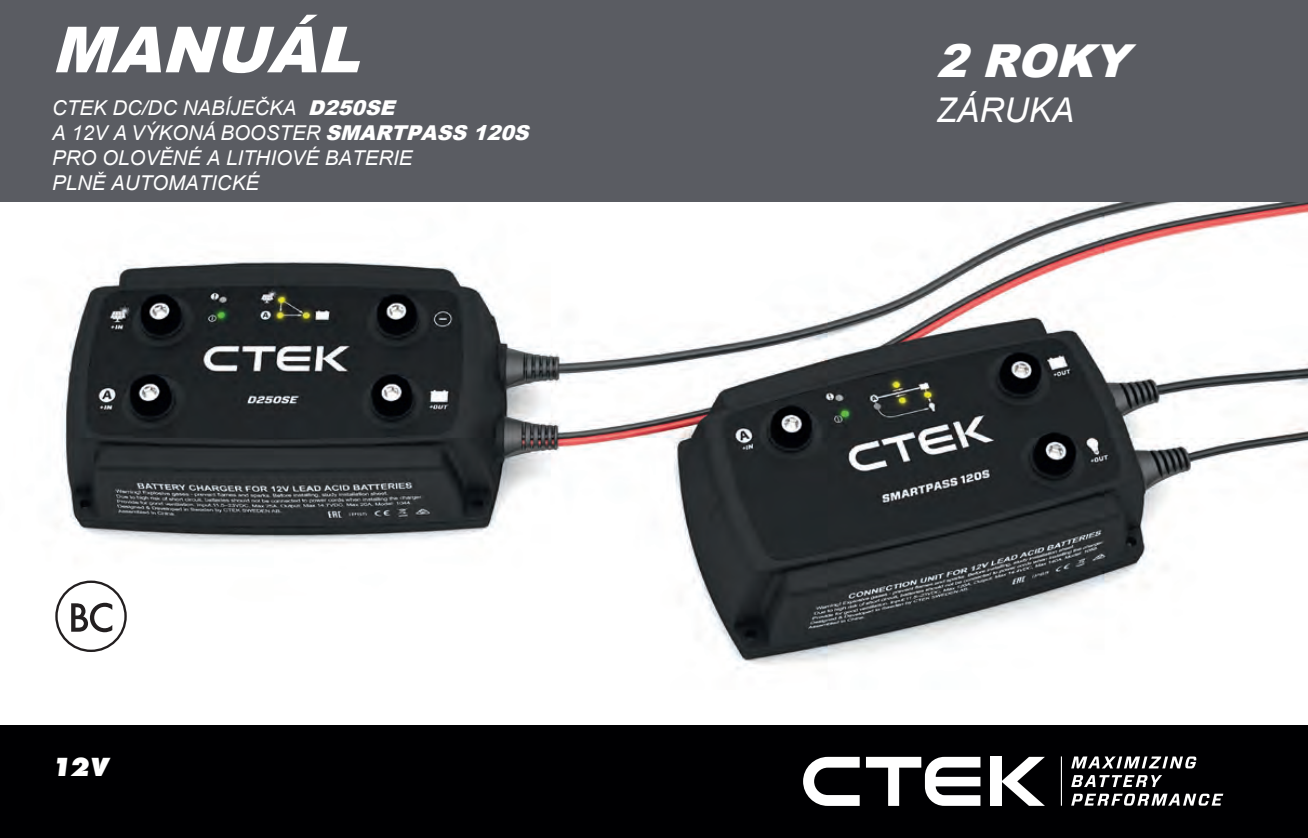
<style>
.page{position:relative;width:1308px;height:838px;background:#fff}
.page>*{position:absolute;margin:0;border:0;box-sizing:border-box;transform-origin:0 0}
.t1{font:italic 900 63.68px "Arial";color:#fff}
.t2{font:italic 900 45.45px "Arial";color:#fff}
.t3{font:italic 33.98px "Arial";color:#fff}
.t4{font:italic 700 expanded 27.22px "Futura";color:#fff}
.t5{font:italic 20.47px/25px "Arial";color:#fff}
.s1{font-weight:900}
</style>
<div class="page">
<img style="left:62px;top:202px;width:1245px;height:467px">
<div style="left:0;top:0;width:1307px;height:202px;background:#5a5c62"></div>
<div style="left:0;top:725px;width:1307px;height:113px;background:#000002"></div>
<div style="left:990px;top:757px;width:11px;height:49px;background:#fff"></div>
<svg style="left:1001px;top:757px;width:44px;height:49px"></svg>
<svg style="left:803px;top:757px;width:56px;height:49px"></svg>
<svg style="left:866px;top:757px;width:114px;height:49px"></svg>
<svg style="left:1071px;top:793px;width:152px;height:12px"></svg>
<svg style="left:1071px;top:775px;width:91px;height:12px"></svg>
<svg style="left:1071px;top:756px;width:125px;height:12px"></svg>
<hr style="left:1060px;top:756px;width:2px;height:50px;background:#fff">
<svg style="left:55px;top:580px;width:72px;height:72px"></svg>
<h1 class="t1" style="left:51px;top:3px;width:333px">MANUÁL</h1>
<p class="t5" style="left:52px;top:96px;width:485px">CTEK DC/DC NABÍJEČKA <span class="s1">D250SE<br></span>A 12V A VÝKONÁ BOOSTER <span class="s1">SMARTPASS 120S<br></span>PRO OLOVĚNÉ A LITHIOVÉ BATERIE<br>PLNĚ AUTOMATICKÉ</p>
<h3 class="t4" style="left:51px;top:751px;width:59px">12V</h3>
<h2 class="t2" style="left:936px;top:27px;width:210px">2ROKY</h2>
<h3 class="t3" style="left:936px;top:88px;width:140px">ZÁRUKA</h3>
</div>
